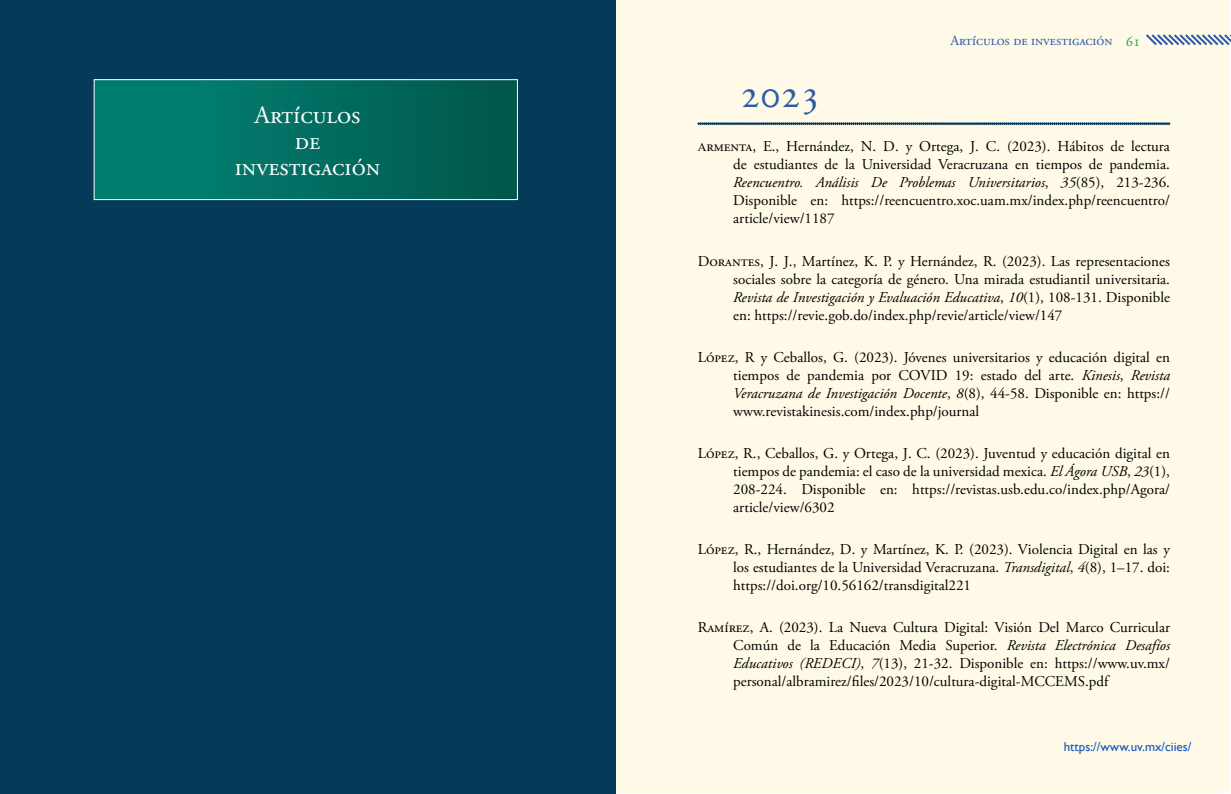
<style>
.page{position:relative;width:1231px;height:794px;background:#fff}
.page>*{position:absolute;margin:0;border:0;box-sizing:border-box;transform-origin:0 0}
.t1{font:41px "Adobe Garamond Pro";color:#2c5ca6}
.t2{font:25px "Adobe Garamond Pro";color:#fff}
.t3{font:15px/18px "Adobe Garamond Pro";color:#000;text-align:justify}
.t4{font:15px "Adobe Garamond Pro";color:#23a954}
.t5{font:14px "Adobe Garamond Pro";color:#2858a5}
.t6{font:13px "Gill Sans";color:#1257bd}
.s1{font-family:"Times New Roman";font-size:12px}
.s2{font-style:italic}
</style>
<div class="page">
<div style="left:0;top:0;width:1230px;height:793px;background:#fffae7"></div>
<svg style="left:615px;top:32px;width:615px;height:16px"></svg>
<div style="left:0;top:0;width:615px;height:794px;background:#053b59"></div>
<div style="left:94px;top:80px;width:423px;height:119px;background:linear-gradient(to right,#008376,#02574d)"></div>
<div style="left:94px;top:79px;width:424px;height:121px;border:1px solid #fff"></div>
<svg style="left:697px;top:122px;width:472px;height:3px"></svg>
<p class="t2" style="left:254px;top:100px;width:107px">Artículos</p>
<p class="t2" style="left:295px;top:126px;width:27px">de</p>
<p class="t2" style="left:235px;top:152px;width:147px">investigación</p>
<p class="t5" style="left:950px;top:32px;width:164px">Artículos de investigación</p>
<p class="t4" style="left:1125px;top:32px;width:16px">61</p>
<p class="t1" style="left:740px;top:69px;width:82px">2023</p>
<p class="t3" style="left:733px;top:138px;width:438px;text-indent:-35px"><span class="s1">A</span>rmenta, E., Hernández, N. D. y Ortega, J. C. (2023). Hábitos de lectura de estudiantes de la Universidad Veracruzana en tiempos de pandemia.<br><span class="s2">Reencuentro. Análisis De Problemas Universitarios</span>, <span class="s2">35</span>(85), 213‑236.<br>Disponible en: https://reencuentro.xoc.uam.mx/index.php/reencuentro/ article/view/1187</p>
<p class="t3" style="left:733px;top:252px;width:438px;text-indent:-35px">Dorantes, J. J., Martínez, K. P. y Hernández, R. (2023). Las representaciones sociales sobre la categoría de género. Una mirada estudiantil universitaria.<br><span class="s2">Revista de Investigación y Evaluación Educativa</span>, <span class="s2">10</span>(1), 108‑131. Disponible en: https://revie.gob.do/index.php/revie/article/view/147</p>
<p class="t3" style="left:733px;top:348px;width:438px;text-indent:-35px">López, R y Ceballos, G. (2023). Jóvenes universitarios y educación digital en tiempos de pandemia por COVID 19: estado del arte. <span class="s2">Kinesis</span>, <span class="s2">Revista Veracruzana de Investigación Docente</span>, <span class="s2">8</span>(8), 44‑58. Disponible en: https:// www.revistakinesis.com/index.php/journal</p>
<p class="t3" style="left:733px;top:444px;width:438px;text-indent:-35px">López, R., Ceballos, G. y Ortega, J. C. (2023). Juventud y educación digital en tiempos de pandemia: el caso de la universidad mexica. <span class="s2">El Ágora USB</span>, <span class="s2">23</span>(1), 208-224. Disponible en: https://revistas.usb.edu.co/index.php/Agora/ article/view/6302</p>
<p class="t3" style="left:733px;top:540px;width:438px;text-indent:-35px">López, R., Hernández, D. y Martínez, K. P. (2023). Violencia Digital en las y los estudiantes de la Universidad Veracruzana. <span class="s2">Transdigital</span>, <span class="s2">4</span>(8), 1–17. doi: https://doi.org/10.56162/transdigital221</p>
<p class="t3" style="left:733px;top:618px;width:438px;text-indent:-35px">Ramírez, A. (2023). La Nueva Cultura Digital: Visión Del Marco Curricular Común de la Educación Media Superior. <span class="s2">Revista Electrónica Desafíos Educativos (REDECI)</span>, <span class="s2">7</span>(13), 21‑32. Disponible en: https://www.uv.mx/ personal/albramirez/files/2023/10/cultura-digital-MCCEMS.pdf</p>
<p class="t6" style="left:1063px;top:739px;width:129px">https://www.uv.mx/ciies/</p>
</div>
